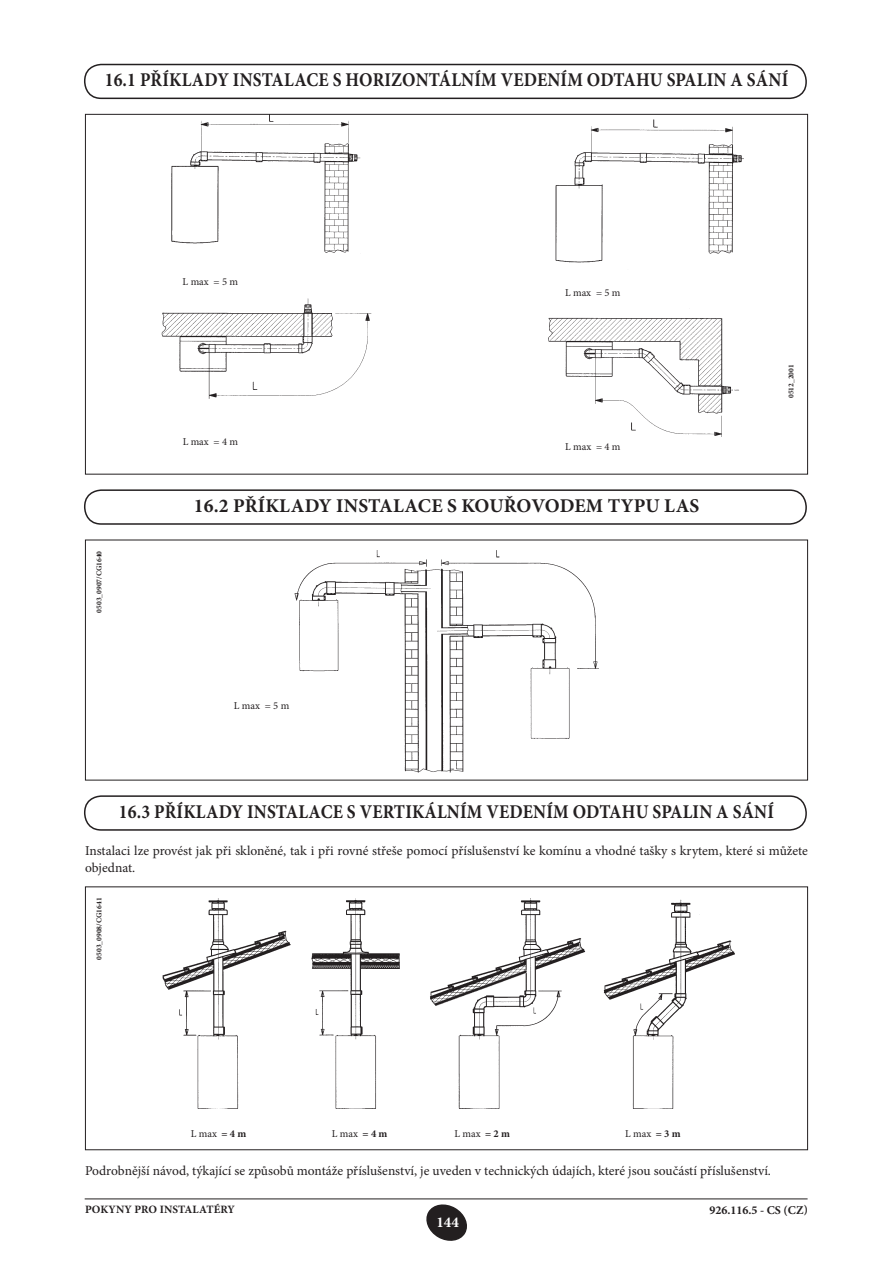
<style>
.page{position:relative;width:893px;height:1263px;background:#fff}
.page>*{position:absolute;margin:0;border:0;box-sizing:border-box;transform-origin:0 0}
.titolo{font:700 19.5px "Minion Pro";letter-spacing:.01em;color:#231f20;scale:.9 1}
.titolo-2{font:700 19.5px "Minion Pro";letter-spacing:.01em;color:#231f20}
.t1{font:700 15px "Minion Pro";color:#fff}
.testo{font:13.5px/16.2px "Minion Pro";color:#231f20}
.t2{font:700 12px "Minion Pro";color:#231f20}
.t3{font:700 11.25px "Minion Pro";letter-spacing:.01em;color:#231f20}
.Didascalia{font:10.5px "Minion Pro";color:#231f20}
.codice{font:700 7.5px "Minion Pro";color:#231f20}
.s1{font-weight:700}
</style>
<div class="page">
<svg style="left:426px;top:1204px;width:41px;height:37px"></svg>
<hr style="left:85px;top:1198px;width:723px;height:1px;background:#231f20">
<div style="left:84px;top:64px;width:723px;height:35px;border:2px solid #231f20;border-radius:16px"></div>
<div style="left:84px;top:489px;width:723px;height:36px;border:2px solid #231f20;border-radius:16px"></div>
<div style="left:84px;top:795px;width:723px;height:36px;border:2px solid #231f20;border-radius:16px"></div>
<img style="left:163px;top:898px;width:571px;height:211px">
<img style="left:295px;top:551px;width:303px;height:221px">
<img style="left:161px;top:115px;width:583px;height:322px">
<p class="titolo" style="left:105px;top:66px;width:761px">16.1 PŘÍKLADY INSTALACE S HORIZONTÁLNÍM VEDENÍM ODTAHU SPALIN A SÁNÍ</p>
<p class="codice" style="left:94px;top:613px;width:63px;rotate:-90deg">0503_0907/CG1640</p>
<p class="Didascalia" style="left:183px;top:274px;width:57px">L max = 5 m</p>
<p class="Didascalia" style="left:183px;top:435px;width:57px">L max = 4 m</p>
<p class="Didascalia" style="left:565px;top:286px;width:57px">L max = 5 m</p>
<p class="Didascalia" style="left:565px;top:440px;width:57px">L max = 4 m</p>
<p class="titolo-2" style="left:194px;top:492px;width:507px">16.2 PŘÍKLADY INSTALACE S KOUŘOVODEM TYPU LAS</p>
<p class="Didascalia" style="left:234px;top:699px;width:57px">L max = 5 m</p>
<p class="codice" style="left:786px;top:398px;width:35px;rotate:-90deg">0512_2001</p>
<p class="titolo" style="left:119px;top:798px;width:729px">16.3 PŘÍKLADY INSTALACE S VERTIKÁLNÍM VEDENÍM ODTAHU SPALIN A SÁNÍ</p>
<p class="testo" style="left:85px;top:843px;width:724px">Instalaci lze provést jak při skloněné, tak i při rovné střeše pomocí příslušenství ke komínu a vhodné tašky s krytem, které si můžete objednat.</p>
<p class="codice" style="left:94px;top:959px;width:63px;rotate:-90deg">0503_0908/CG1641</p>
<p class="Didascalia" style="left:191px;top:1126px;width:57px">L max <span class="s1">= 4 m</span></p>
<p class="Didascalia" style="left:332px;top:1126px;width:57px">L max <span class="s1">= 4 m</span></p>
<p class="Didascalia" style="left:455px;top:1126px;width:57px">L max <span class="s1">= 2 m</span></p>
<p class="Didascalia" style="left:625px;top:1126px;width:57px">L max <span class="s1">= 3 m</span></p>
<p class="testo" style="left:85px;top:1162px;width:687px">Podrobnější návod, týkající se způsobů montáže příslušenství, je uveden v technických údajích, které jsou součástí příslušenství.</p>
<p class="t3" style="left:85px;top:1201px;width:151px">POKYNY PRO INSTALATÉRY</p>
<p class="t2" style="left:709px;top:1201px;width:100px">926.116.5 - CS (CZ)</p>
<p class="t1" style="left:436px;top:1211px;width:24px">144</p>
</div>
